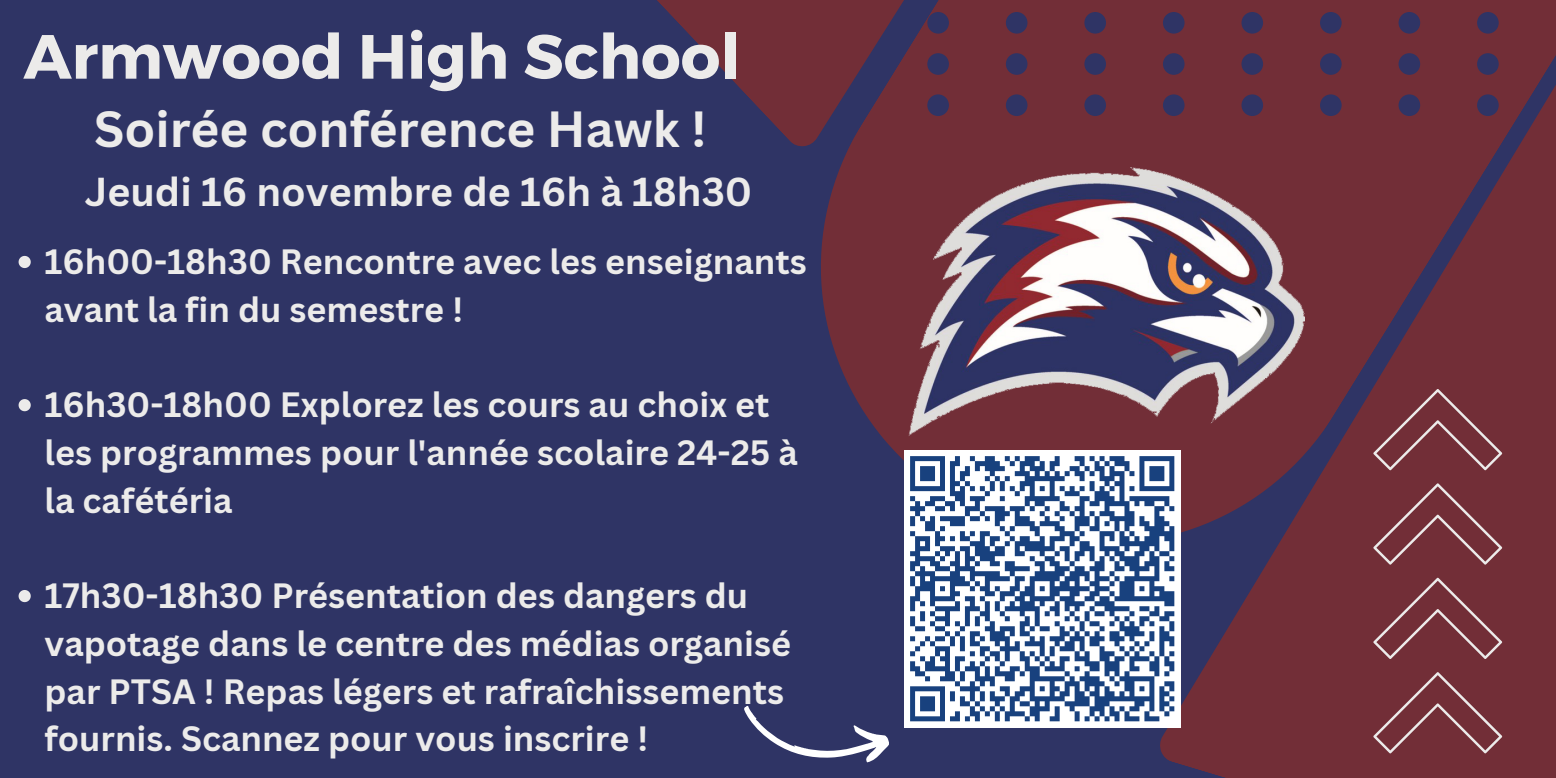
<style>
.page{position:relative;width:1556px;height:778px;background:#fff}
.page>*{position:absolute;margin:0;border:0;box-sizing:border-box;transform-origin:0 0}
.t1{font:700 62.31px "Montserrat";color:#ecebea}
.t2{font:700 49.47px "Canva Sans";color:#ecebea}
.t3{font:700 39.3px "Canva Sans";color:#ecebea}
.t4{font:700 34.2px/47.7px "Canva Sans";color:#ecebea}
</style>
<div class="page">
<div style="left:0;top:0;width:1555px;height:778px;background:#2f3465"></div>
<svg style="left:821px;top:0;width:734px;height:461px;background:#682e3d"></svg>
<svg style="left:1159px;top:47px;width:396px;height:731px;background:#6a2e3c"></svg>
<svg style="left:657px;top:0;width:398px;height:147px;fill:#722e37"></svg>
<svg style="left:927px;top:0;width:571px;height:116px;background:#692e3d"></svg>
<img style="left:908px;top:168px;width:396px;height:268px">
<svg style="left:1373px;top:389px;width:128px;height:81px;background:#7c3d46"></svg>
<svg style="left:1373px;top:483px;width:128px;height:81px;background:#7c3d46"></svg>
<svg style="left:1373px;top:577px;width:128px;height:82px;background:#7c3d45"></svg>
<svg style="left:1373px;top:672px;width:128px;height:81px;background:#7c3d46"></svg>
<svg style="left:19px;top:256px;width:12px;height:12px"></svg>
<svg style="left:19px;top:399px;width:12px;height:12px"></svg>
<svg style="left:19px;top:590px;width:12px;height:12px"></svg>
<img style="left:904px;top:450px;width:276px;height:277px">
<svg style="left:744px;top:705px;width:145px;height:58px"></svg>
<p class="t1" style="left:24px;top:16px;width:718px">Armwood High School</p>
<p class="t2" style="left:94px;top:94px;width:614px">Soirée conférence Hawk !</p>
<p class="t3" style="left:85px;top:164px;width:669px">Jeudi 16 novembre de 16h à 18h30</p>
<p class="t4" style="left:45px;top:237px;width:763px">16h00-18h30 Rencontre avec les enseignants avant la fin du semestre !</p>
<p class="t4" style="left:45px;top:380px;width:754px">16h30-18h00 Explorez les cours au choix et les programmes pour l'année scolaire 24-25 à la cafétéria</p>
<p class="t4" style="left:45px;top:571px;width:748px">17h30-18h30 Présentation des dangers du vapotage dans le centre des médias organisé par PTSA ! Repas légers et rafraîchissements fournis. Scannez pour vous inscrire !</p>
</div>
